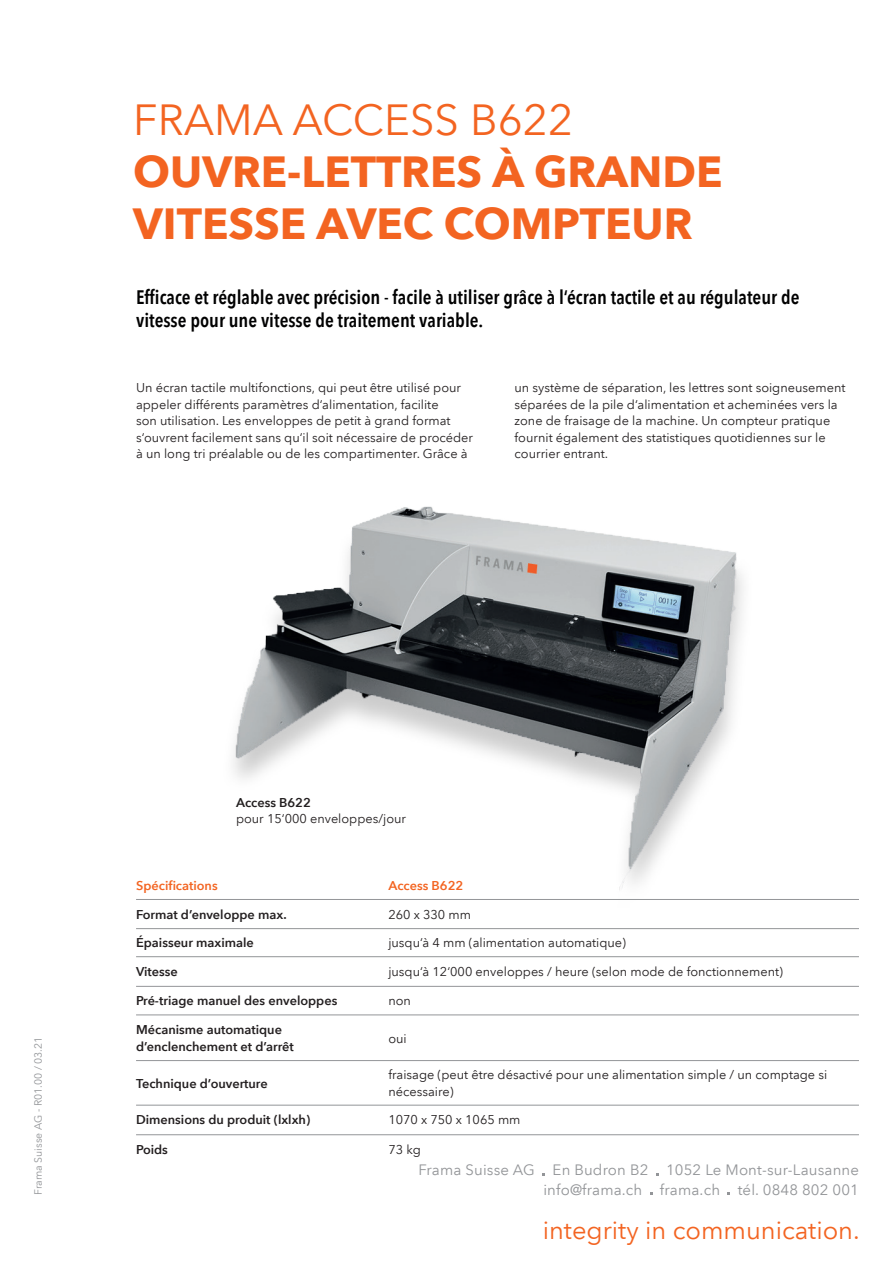
<style>
.page{position:relative;width:893px;height:1263px;background:#fff}
.page>*{position:absolute;margin:0;border:0;box-sizing:border-box;transform-origin:0 0}
.Überschrift{font:700 43.5px/52.2px "Avenir Next LT Pro";color:#f36421}
.Überschrift-2{font:43.5px "Avenir Next LT Pro";color:#f36421}
.t1{font:25.5px "Avenir Next LT Pro";color:#f36421}
.Seitentitel{font:600 condensed 19.5px/23.4px "Avenir Next LT Pro";color:#000001}
.t2{font:15px/19.5px "Avenir Next LT Pro";letter-spacing:.01em;color:#939598;text-align:right}
.Fliesstext{font:12.75px/16.5px "Avenir Next LT Pro";color:#231f20}
.Fliesstext-2{font:600 12.75px/16.5px "Avenir Next LT Pro";color:#231f20}
.Fliesstext-3{font:600 12.75px "Avenir Next LT Pro";color:#f36421}
.Bildunterschrift_Dis{font:600 12.75px "Avenir Next LT Pro";color:#231f20}
.t3{font:10.5px "Avenir Next LT Pro";color:#939598}
</style>
<div class="page">
<img style="left:233px;top:506px;width:511px;height:384px">
<hr style="left:136px;top:899px;width:723px;height:1px;background:#939598">
<hr style="left:136px;top:1015px;width:723px;height:1px;background:#939598">
<hr style="left:136px;top:956px;width:723px;height:1px;background:#939598">
<hr style="left:136px;top:1105px;width:723px;height:1px;background:#939598">
<hr style="left:136px;top:1134px;width:723px;height:1px;background:#939598">
<hr style="left:136px;top:928px;width:723px;height:1px;background:#939598">
<hr style="left:136px;top:1060px;width:723px;height:1px;background:#939598">
<hr style="left:136px;top:986px;width:723px;height:1px;background:#939598">
<p class="Überschrift-2" style="left:133px;top:94px;width:442px">FRAMA ACCESS B622</p>
<p class="Überschrift" style="left:133px;top:146px;width:591px">OUVRE-LETTRES À GRANDE<br>VITESSE AVEC COMPTEUR</p>
<p class="Seitentitel" style="left:136px;top:285px;width:665px">Efficace et réglable avec précision - facile à utiliser grâce à l‘écran tactile et au régulateur de vitesse pour une vitesse de traitement variable.</p>
<p class="Fliesstext" style="left:136px;top:380px;width:339px">Un écran tactile multifonctions, qui peut être utilisé pour appeler différents paramètres d‘alimentation, facilite<br>son utilisation. Les enveloppes de petit à grand format s‘ouvrent facilement sans qu‘il soit nécessaire de procéder à un long tri préalable ou de les compartimenter. Grâce à</p>
<p class="Fliesstext" style="left:514px;top:380px;width:332px">un système de séparation, les lettres sont soigneusement séparées de la pile d‘alimentation et acheminées vers la zone de fraisage de la machine. Un compteur pratique fournit également des statistiques quotidiennes sur le courrier entrant.</p>
<p class="t3" style="left:32px;top:1195px;width:160px;rotate:-90deg">Frama Suisse AG - R01.00 / 03.21</p>
<p class="Bildunterschrift_Dis" style="left:236px;top:795px;width:76px">Access B622</p>
<p class="Fliesstext" style="left:236px;top:811px;width:172px">pour 15‘000 enveloppes/jour</p>
<p class="Fliesstext-3" style="left:136px;top:878px;width:83px">Spécifications</p>
<p class="Fliesstext-3" style="left:388px;top:878px;width:76px">Access B622</p>
<p class="Fliesstext-2" style="left:136px;top:906px;width:152px">Format d’enveloppe max.</p>
<p class="Fliesstext" style="left:388px;top:906px;width:84px">260 x 330 mm</p>
<p class="Fliesstext-2" style="left:136px;top:934px;width:119px">Épaisseur maximale</p>
<p class="Fliesstext" style="left:388px;top:935px;width:239px">jusqu‘à 4 mm (alimentation automatique)</p>
<p class="Fliesstext-2" style="left:136px;top:963px;width:43px">Vitesse</p>
<p class="Fliesstext" style="left:388px;top:963px;width:396px">jusqu‘à 12‘000 enveloppes / heure (selon mode de fonctionnement)</p>
<p class="Fliesstext-2" style="left:136px;top:992px;width:203px">Pré-triage manuel des enveloppes</p>
<p class="Fliesstext" style="left:388px;top:993px;width:24px">non</p>
<p class="Fliesstext-2" style="left:136px;top:1021px;width:159px">Mécanisme automatique d’enclenchement et d’arrêt</p>
<p class="Fliesstext" style="left:388px;top:1030px;width:20px">oui</p>
<p class="Fliesstext-2" style="left:136px;top:1075px;width:133px">Technique d’ouverture</p>
<p class="Fliesstext" style="left:388px;top:1066px;width:440px">fraisage (peut être désactivé pour une alimentation simple / un comptage si nécessaire)</p>
<p class="Fliesstext-2" style="left:136px;top:1111px;width:176px">Dimensions du produit (lxlxh)</p>
<p class="Fliesstext-2" style="left:136px;top:1141px;width:33px">Poids</p>
<p class="Fliesstext" style="left:388px;top:1112px;width:134px">1070 x 750 x 1065 mm</p>
<p class="Fliesstext" style="left:388px;top:1141px;width:34px">73 kg</p>
<p class="t2" style="left:419px;top:1160px;width:442px">Frama Suisse AG En Budron B2 1052 Le Mont-sur-Lausanne info@frama.ch frama.ch tél. 0848 802 001</p>
<p class="t1" style="left:543px;top:1215px;width:318px">integrity in communication.</p>
</div>
